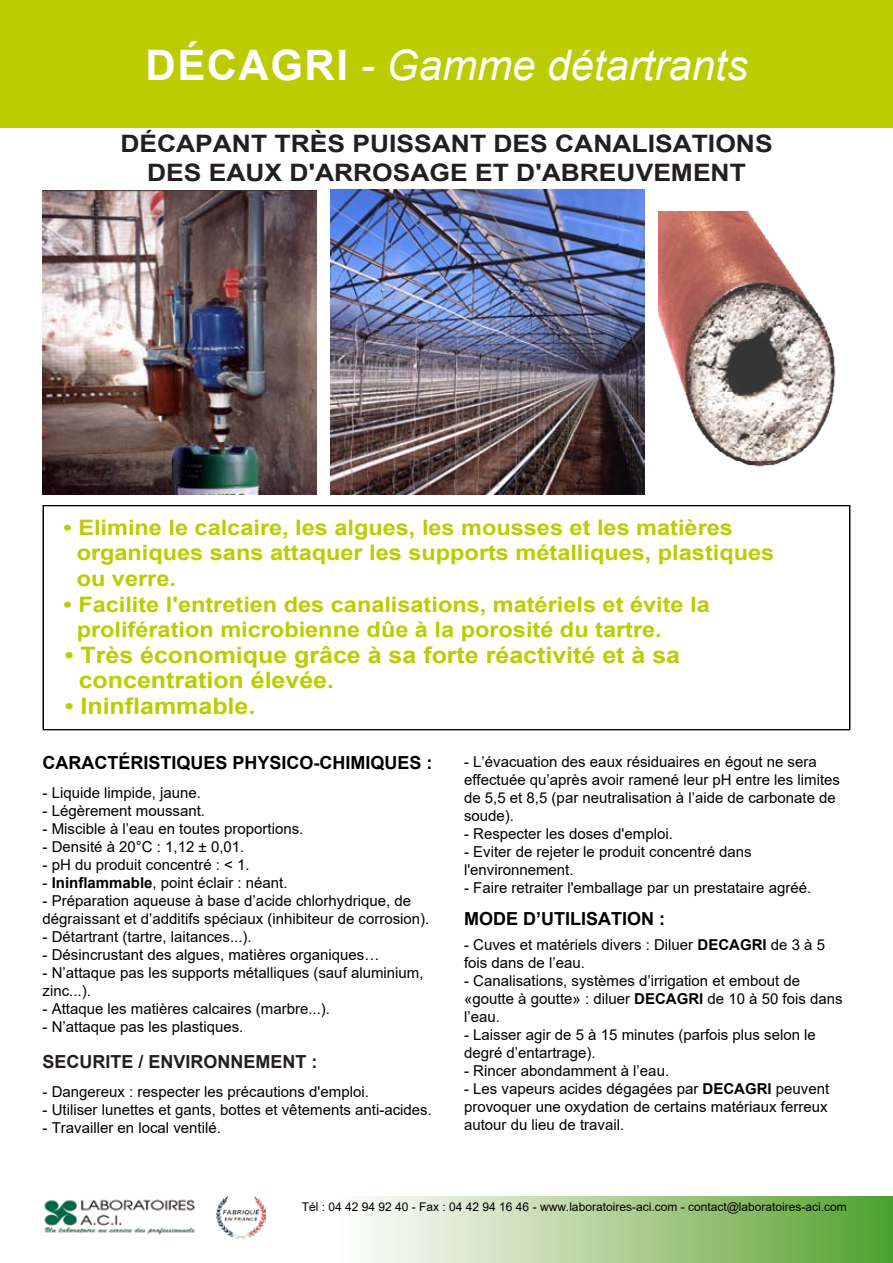
<style>
.page{position:relative;width:893px;height:1263px;background:#fff}
.page>*{position:absolute;margin:0;border:0;box-sizing:border-box;transform-origin:0 0}
.t1{font:italic 42px "Arial";color:#fff}
.t2{font:700 42px "Arial";color:#fff}
.t3{font:700 24px/28.8px "Arial";color:#231f20;scale:1.1 1}
.t4{font:700 22.65px/25.7px "Arial";color:#bc0;scale:1.1 1}
.t5{font:700 21.3px/25.7px "Arial";color:#bc0;scale:1.1 1}
.t6{font:700 18px "Arial";color:#000}
.t7{font:700 18px "Arial";color:#231f20}
.t8{font:15px/18px "Arial";color:#000}
.t9{font:12px "Arial";color:#000}
.s1{font-weight:700}
</style>
<div class="page">
<div style="left:0;top:0;width:893px;height:128px;background:#bc0"></div>
<div style="left:43px;top:505px;width:807px;height:225px;border:1px solid #000"></div>
<svg style="left:216px;top:1196px;width:677px;height:67px"></svg>
<img style="left:44px;top:1199px;width:151px;height:36px">
<img style="left:43px;top:190px;width:274px;height:304px">
<img style="left:330px;top:190px;width:314px;height:304px">
<img style="left:658px;top:212px;width:178px;height:255px">
<img style="left:217px;top:1196px;width:48px;height:42px">
<h1 class="t2" style="left:146px;top:36px;width:90px">décagri</h1>
<h1 class="t1" style="left:360px;top:38px;width:389px">- Gamme détartrants</h1>
<h2 class="t3" style="left:120px;top:130px;width:51px">décapant</h2>
<h2 class="t3" style="left:275px;top:130px;width:87px">trèspuissant</h2>
<h2 class="t3" style="left:493px;top:130px;width:17px">des</h2>
<h2 class="t3" style="left:147px;top:130px;width:546px;text-indent:408px">canalisations<br>deS EAUX d'ARROSAGE ET D'ABREUVEMENT</h2>
<h3 class="t5" style="left:77px;top:515px;width:636px;text-indent:-13px">• Elimine le calcaire, les algues, les mousses et les matières organiques sans attaquer les supports métalliques, plastiques ou verre.</h3>
<h3 class="t5" style="left:77px;top:592px;width:577px;text-indent:-13px">• Facilite l'entretien des canalisations, matériels et évite la prolifération microbienne dûe à la porosité du tartre.</h3>
<h3 class="t4" style="left:79px;top:642px;width:548px;text-indent:-14px">• Très économique grâce à sa forte réactivité et à sa concentration élevée.</h3>
<h3 class="t4" style="left:65px;top:693px;width:175px">• Ininflammable.</h3>
<p class="t6" style="left:43px;top:750px;width:392px">CARACTéRISTIQUES PHYSICO-CHIMIQUES :</p>
<p class="t8" style="left:43px;top:783px;width:160px">- Liquide limpide, jaune.</p>
<p class="t8" style="left:43px;top:801px;width:164px">- Légèrement moussant.</p>
<p class="t8" style="left:43px;top:819px;width:262px">- Miscible à l’eau en toutes proportions.</p>
<p class="t8" style="left:43px;top:837px;width:203px">- Densité à 20°C : 1,12 ± 0,01.</p>
<p class="t8" style="left:43px;top:855px;width:209px">- pH du produit concentré : &lt; 1.</p>
<p class="t8" style="left:43px;top:873px;width:247px">- <span class="s1">Ininflammable</span>, point éclair : néant.</p>
<p class="t8" style="left:43px;top:891px;width:388px">- Préparation aqueuse à base d’acide chlorhydrique, de dégraissant et d’additifs spéciaux (inhibiteur de corrosion).</p>
<p class="t8" style="left:43px;top:927px;width:211px">- Détartrant (tartre, laitances...).</p>
<p class="t8" style="left:43px;top:945px;width:338px">- Désincrustant des algues, matières organiques…</p>
<p class="t8" style="left:43px;top:963px;width:382px">- N’attaque pas les supports métalliques (sauf aluminium, zinc...).</p>
<p class="t8" style="left:43px;top:999px;width:289px">- Attaque les matières calcaires (marbre...).</p>
<p class="t8" style="left:43px;top:1017px;width:202px">- N’attaque pas les plastiques.</p>
<p class="t7" style="left:43px;top:1049px;width:277px">SECURITE / ENVIRONNEMENT :</p>
<p class="t8" style="left:43px;top:1082px;width:328px">- Dangereux : respecter les précautions d'emploi.</p>
<p class="t8" style="left:43px;top:1100px;width:391px">- Utiliser lunettes et gants, bottes et vêtements anti-acides.</p>
<p class="t8" style="left:43px;top:1118px;width:180px">- Travailler en local ventilé.</p>
<p class="t8" style="left:464px;top:752px;width:377px">- L’évacuation des eaux résiduaires en égout ne sera effectuée qu’après avoir ramené leur pH entre les limites de 5,5 et 8,5 (par neutralisation à l’aide de carbonate de soude).</p>
<p class="t8" style="left:464px;top:824px;width:210px">- Respecter les doses d'emploi.</p>
<p class="t8" style="left:464px;top:842px;width:289px">- Eviter de rejeter le produit concentré dans l'environnement.</p>
<p class="t8" style="left:464px;top:878px;width:349px">- Faire retraiter l'emballage par un prestataire agréé.</p>
<p class="t6" style="left:464px;top:906px;width:203px">MODE D’UTILISATION :</p>
<p class="t8" style="left:464px;top:936px;width:362px">- Cuves et matériels divers : Diluer <span class="s1">DECAGRI</span> de 3 à 5 fois dans de l’eau.</p>
<p class="t8" style="left:464px;top:972px;width:380px">- Canalisations, systèmes d’irrigation et embout de «goutte à goutte» : diluer <span class="s1">DECAGRI</span> de 10 à 50 fois dans l’eau.</p>
<p class="t8" style="left:464px;top:1026px;width:353px">- Laisser agir de 5 à 15 minutes (parfois plus selon le degré d’entartrage).</p>
<p class="t8" style="left:464px;top:1062px;width:207px">- Rincer abondamment à l’eau.</p>
<p class="t8" style="left:464px;top:1080px;width:367px;text-align:justify">- Les vapeurs acides dégagées par <span class="s1">DECAGRI</span> peuvent provoquer une oxydation de certains matériaux ferreux autour du lieu de travail.</p>
<p class="t9" style="left:302px;top:1198px;width:547px">Tél : 04 42 94 92 40 - Fax : 04 42 94 16 46 - www.laboratoires-aci.com - contact@laboratoires-aci.com</p>
</div>
